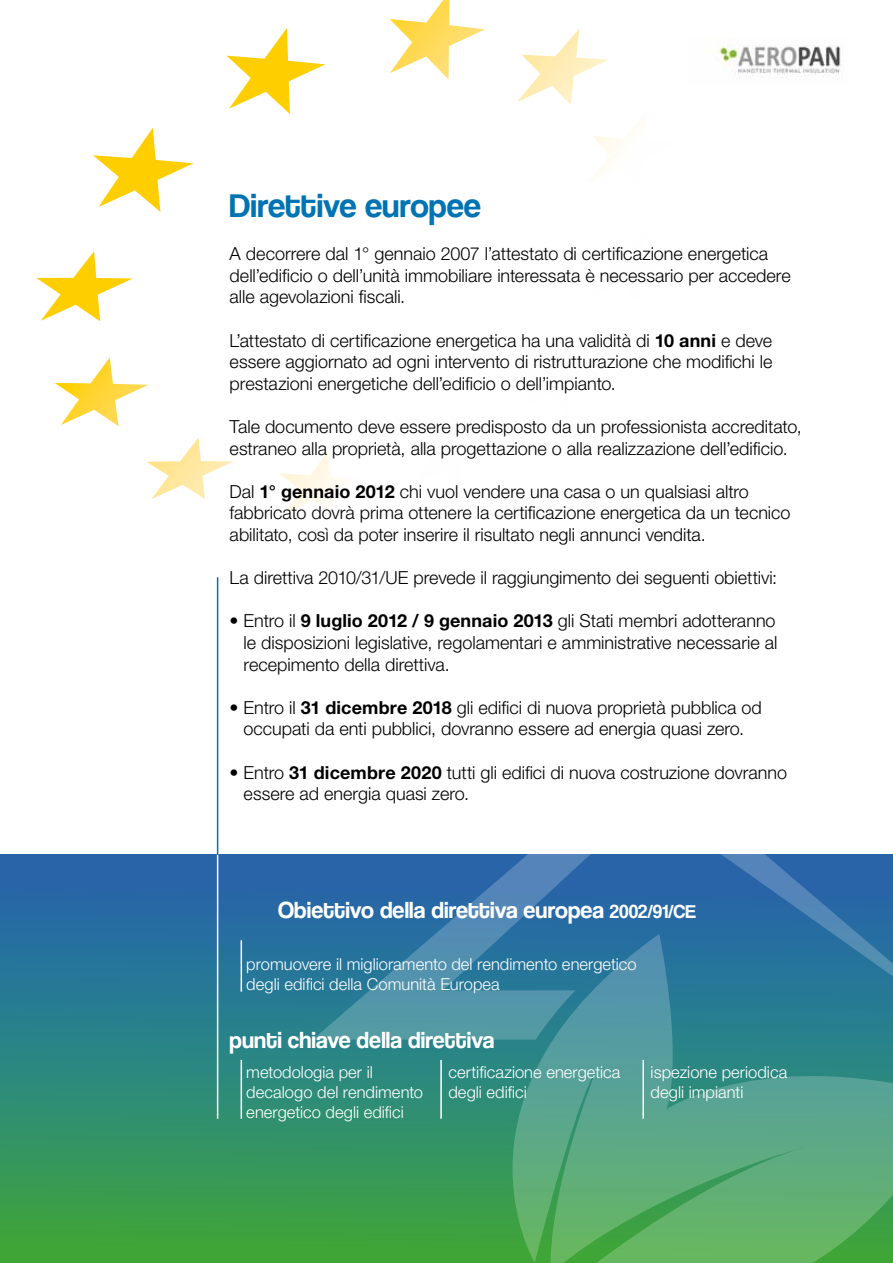
<style>
.page{position:relative;width:893px;height:1263px;background:#fff}
.page>*{position:absolute;margin:0;border:0;box-sizing:border-box;transform-origin:0 0}
.t1{font:34.5px "Coolvetica Rg";color:#0073b2}
.t2{font:24px "Coolvetica Rg";letter-spacing:.005em;color:#fff}
.t3{font:300 18px/21.6px "Helvetica Neue LT Std";color:#000}
.t4{font:300 16.5px/19.8px "Helvetica Neue LT Std";color:#fff}
.s1{font-weight:700}
.s2{font-size:19.5px}
</style>
<div class="page">
<svg style="left:0;top:855px;width:435px;height:408px;background:#2f8776"></svg>
<svg style="left:313px;top:854px;width:580px;height:185px;background:#3171a6"></svg>
<svg style="left:435px;top:934px;width:458px;height:329px;background:#469783"></svg>
<svg style="left:592px;top:136px;width:31px;height:19px"></svg>
<svg style="left:517px;top:28px;width:92px;height:77px"></svg>
<svg style="left:390px;top:0;width:95px;height:80px"></svg>
<svg style="left:279px;top:452px;width:67px;height:61px"></svg>
<svg style="left:147px;top:437px;width:87px;height:62px"></svg>
<svg style="left:55px;top:357px;width:93px;height:69px"></svg>
<svg style="left:36px;top:251px;width:97px;height:70px"></svg>
<svg style="left:93px;top:128px;width:101px;height:84px"></svg>
<svg style="left:226px;top:28px;width:99px;height:86px"></svg>
<hr style="left:241px;top:940px;width:1px;height:51px;background:#fff">
<hr style="left:217px;top:833px;width:1px;height:286px;background:#fff">
<hr style="left:241px;top:1060px;width:1px;height:59px;background:#fff">
<hr style="left:440px;top:1060px;width:2px;height:59px;background:#fff">
<hr style="left:642px;top:1060px;width:2px;height:59px;background:#fff">
<img style="left:717px;top:38px;width:124px;height:40px">
<hr style="left:217px;top:577px;width:1px;height:278px;background:#0073b2">
<h1 class="t1" style="left:230px;top:185px;width:253px">Direttive europee</h1>
<p class="t3" style="left:230px;top:243px;width:563px">A decorrere dal 1° gennaio 2007 l’attestato di certificazione energetica dell’edificio o dell’unità immobiliare interessata è necessario per accedere alle agevolazioni fiscali.</p>
<p class="t3" style="left:230px;top:329px;width:544px;text-align:justify">L’attestato di certificazione energetica ha una validità di <span class="s1">10 anni</span> e deve essere aggiornato ad ogni intervento di ristrutturazione che modifichi le prestazioni energetiche dell’edificio o dell’impianto.</p>
<p class="t3" style="left:230px;top:415px;width:574px">Tale documento deve essere predisposto da un professionista accreditato, estraneo alla proprietà, alla progettazione o alla realizzazione dell’edificio.</p>
<p class="t3" style="left:230px;top:480px;width:562px">Dal <span class="s1">1° gennaio 2012</span> chi vuol vendere una casa o un qualsiasi altro fabbricato dovrà prima ottenere la certificazione energetica da un tecnico abilitato, così da poter inserire il risultato negli annunci vendita.</p>
<p class="t3" style="left:230px;top:567px;width:549px">La direttiva 2010/31/UE prevede il raggiungimento dei seguenti obiettivi:</p>
<p class="t3" style="left:244px;top:610px;width:535px;text-align:justify;text-indent:-14px">• Entro il <span class="s1">9 luglio 2012 / 9 gennaio 2013</span> gli Stati membri adotteranno le disposizioni legislative, regolamentari e amministrative necessarie al recepimento della direttiva.</p>
<p class="t3" style="left:230px;top:696px;width:534px;text-align:center">• Entro il <span class="s1">31 dicembre 2018</span> gli edifici di nuova proprietà pubblica od occupati da enti pubblici, dovranno essere ad energia quasi zero.</p>
<p class="t3" style="left:244px;top:761px;width:545px;text-indent:-14px">• Entro <span class="s1">31 dicembre 2020</span> tutti gli edifici di nuova costruzione dovranno essere ad energia quasi zero.</p>
<h2 class="t2" style="left:278px;top:896px;width:419px">Obiettivo della direttiva europea <span class="s2">2002/91/CE</span></h2>
<p class="t4" style="left:246px;top:954px;width:392px">promuovere il miglioramento del rendimento energetico degli edifici della Comunità Europea</p>
<h2 class="t2" style="left:230px;top:1026px;width:266px">punti chiave della direttiva</h2>
<p class="t4" style="left:246px;top:1062px;width:178px">metodologia per il decalogo del rendimento energetico degli edifici</p>
<p class="t4" style="left:448px;top:1062px;width:174px">certificazione energetica degli edifici</p>
<p class="t4" style="left:651px;top:1062px;width:138px">ispezione periodica degli impianti</p>
</div>
